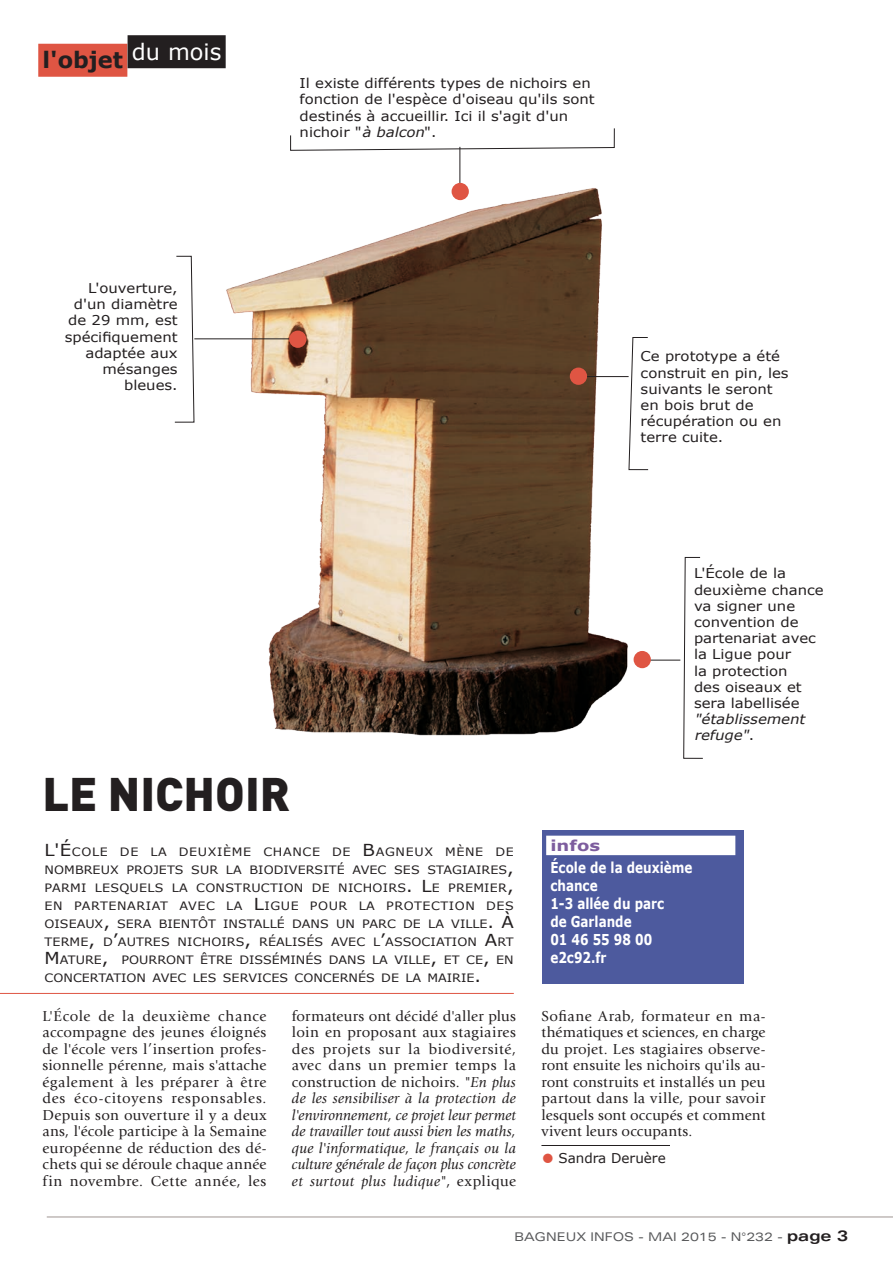
<style>
.page{position:relative;width:893px;height:1263px;background:#fff}
.page>*{position:absolute;margin:0;border:0;box-sizing:border-box;transform-origin:0 0}
.t1{font:900 46.5px "DIN";color:#231f20}
.t2{font:700 22.5px "Verdana";color:#231f20}
.t3{font:15px/16.5px "Giovanni";letter-spacing:.02em;color:#231f20;text-align:justify}
.t4{font:italic 15px/16.5px "Giovanni";letter-spacing:.01em;color:#231f20;text-align:justify}
.t5{font:700 15px/18px "Verdana";color:#fff;scale:.8 1}
.t6{font:700 15px "Verdana";color:#7d5d9e;scale:1.2 1}
.t7{font:13.5px/16.2px "Verdana";color:#231f20;scale:1.1 1}
.t8{font:italic 13.5px/16.2px "Verdana";color:#231f20;scale:1.1 1}
.t9{font:13.5px "Verdana";color:#231f20}
.t10{font:expanded 12px "Univers";color:#57585a}
.t11{font:11.55px/18px "Verdana";color:#231f20;text-align:justify;scale:1.1 1}
.s1{font-style:italic}
.s2{font-style:normal}
.s3{font-size:16.5px}
.s4{color:#df5543}
.s5{font-weight:700;font-size:15px;color:#231f20}
</style>
<div class="page">
<img style="left:219px;top:160px;width:423px;height:576px">
<hr style="left:47px;top:1216px;width:846px;height:2px;background:#beb8b6">
<hr style="left:0;top:993px;width:514px;height:1px;background:#df5543">
<hr style="left:459px;top:147px;width:1px;height:44px;background:#231f20">
<svg style="left:290px;top:128px;width:325px;height:32px"></svg>
<div style="left:452px;top:183px;width:17px;height:17px;background:#df5543;border-radius:50%"></div>
<div style="left:38px;top:44px;width:89px;height:33px;background:#df5543"></div>
<div style="left:128px;top:35px;width:98px;height:33px;background:#231f20"></div>
<hr style="left:194px;top:338px;width:103px;height:1px;background:#231f20">
<svg style="left:174px;top:256px;width:27px;height:167px"></svg>
<hr style="left:578px;top:376px;width:51px;height:1px;background:#231f20">
<svg style="left:624px;top:337px;width:25px;height:133px"></svg>
<div style="left:570px;top:368px;width:17px;height:17px;background:#df5543;border-radius:50%"></div>
<hr style="left:643px;top:660px;width:37px;height:1px;background:#231f20">
<svg style="left:676px;top:557px;width:27px;height:202px"></svg>
<div style="left:634px;top:651px;width:17px;height:17px;background:#df5543;border-radius:50%"></div>
<div style="left:289px;top:331px;width:17px;height:17px;background:#df5543;border-radius:50%"></div>
<hr style="left:541px;top:1145px;width:129px;height:1px;background:#231f20">
<div style="left:542px;top:831px;width:202px;height:153px;background:#4d5a9e"></div>
<div style="left:546px;top:836px;width:189px;height:19px;background:#fff"></div>
<h2 class="t2" style="left:43px;top:45px;width:180px">l'objet <sup>du</sup> <sup>mois</sup></h2>
<p class="t7" style="left:300px;top:75px;width:270px">Il existe différents types de nichoirs en fonction de l'espèce d'oiseau qu'ils sont destinés à accueillir. Ici il s'agit d'un nichoir "<span class="s1">à balcon</span>".</p>
<p class="t7" style="left:65px;top:280px;width:104px;text-align:right">L'ouverture, d'un diamètre de 29 mm, est spécifiquement adaptée aux mésanges bleues.</p>
<h1 class="t1" style="left:43px;top:763px;width:249px">LE NICHOIR</h1>
<p class="t7" style="left:641px;top:349px;width:136px">Ce prototype a été construit en pin, les suivants le seront en bois brut de récupération ou en terre cuite.</p>
<p class="t7" style="left:694px;top:566px;width:119px">L'École de la deuxième chance va signer une convention de partenariat avec la Ligue pour<br>la protection<br>des oiseaux et sera labellisée</p>
<p class="t8" style="left:694px;top:711px;width:106px">"établissement refuge"<span class="s2">.</span></p>
<p class="t11" style="left:45px;top:843px;width:428px"><span class="s3">L'</span><span class="s3">É</span>COLE DE LA DEUXIÈME CHANCE DE <span class="s3">B</span>AGNEUX MÈNE DE NOMBREUX PROJETS SUR LA BIODIVERSITÉ AVEC SES STAGIAIRES<span class="s3">, </span>PARMI LESQUELS LA CONSTRUCTION DE NICHOIRS<span class="s3">. L</span>E PREMIER<span class="s3">, </span>EN PARTENARIAT AVEC LA <span class="s3">L</span>IGUE POUR LA PROTECTION DES OISEAUX<span class="s3">,</span> SERA BIENTÔT INSTALLÉ DANS UN PARC DE LA VILLE<span class="s3">. À </span>TERME<span class="s3">,</span> D<span class="s3">’</span>AUTRES NICHOIRS<span class="s3">,</span> RÉALISÉS AVEC L<span class="s3">’</span>ASSOCIATION <span class="s3">A</span>RT <span class="s3">M</span>ATURE<span class="s3">,</span> POURRONT ÊTRE DISSÉMINÉS DANS LA VILLE<span class="s3">,</span> ET CE<span class="s3">,</span> EN CONCERTATION AVEC LES SERVICES CONCERNÉS DE LA MAIRIE<span class="s3">.</span></p>
<p class="t6" style="left:550px;top:836px;width:43px">infos</p>
<p class="t5" style="left:550px;top:859px;width:179px">École de la deuxième chance<br>1-3 allée du parc<br>de Garlande<br>01 46 55 98 00 e2c92.fr</p>
<p class="t3" style="left:43px;top:1008px;width:225px">L'École de la deuxième chance accompagne des jeunes éloignés de l'école vers l’insertion profes&shy;sionnelle pérenne, mais s'attache également à les préparer à être des éco-citoyens responsables.<br>Depuis son ouverture il y a deux ans, l'école participe à la Semaine européenne de réduction des dé&shy;chets qui se déroule chaque année fin novembre. Cette année, les</p>
<p class="t4" style="left:292px;top:1008px;width:225px"><span class="s2">formateurs ont décidé d'aller plus loin en proposant aux stagiaires des projets sur la biodiversité, avec dans un premier temps la construction de nichoirs. "</span>En plus de les sensibiliser à la protection de l'environnement, ce projet leur permet de travailler tout aussi bien les maths, que l'informatique, le français ou la culture générale de façon plus concrète et surtout plus ludique<span class="s2">", explique</span></p>
<p class="t3" style="left:541px;top:1008px;width:225px">Sofiane Arab, formateur en ma&shy;thématiques et sciences, en charge du projet. Les stagiaires observe&shy;ront ensuite les nichoirs qu'ils au&shy;ront construits et installés un peu partout dans la ville, pour savoir lesquels sont occupés et comment vivent leurs occupants.</p>
<p class="t9" style="left:541px;top:1149px;width:126px"><span class="s4">●</span> Sandra Deruère</p>
<p class="t10" style="left:515px;top:1229px;width:335px">BAGNEUX INFOS - MAI 2015 - N°232 - <span class="s5">page 3</span></p>
</div>
